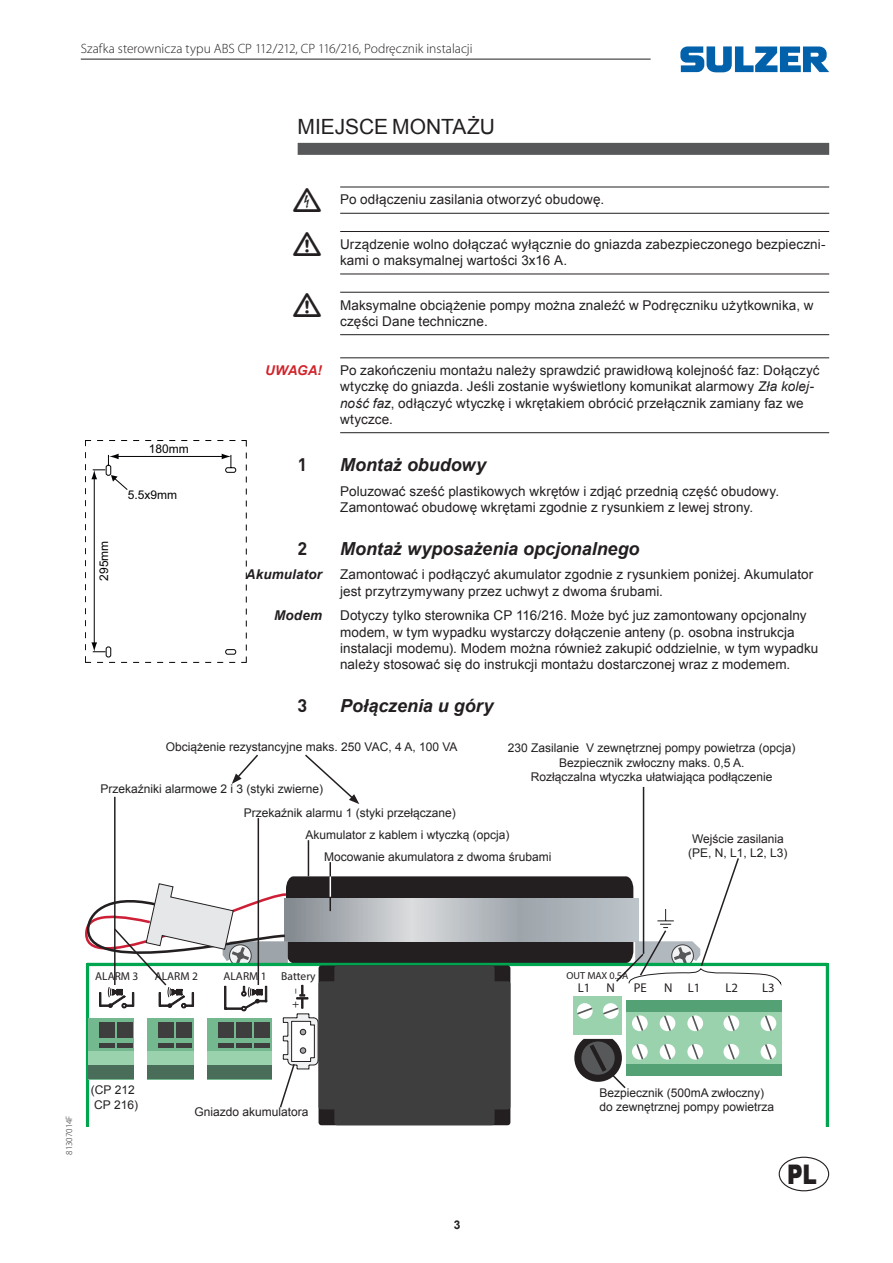
<style>
.page{position:relative;width:893px;height:1263px;background:#fff}
.page>*{position:absolute;margin:0;border:0;box-sizing:border-box;transform-origin:0 0}
.t1{font:900 27px "Arial";color:#231f20;scale:.8 1}
.Rubrik__Main{font:21px "Arial";letter-spacing:-.005em;color:#231f20}
.t2{font:italic 700 18px "Arial";color:#231f20}
.t3{font:700 18px "DIN";color:#231f20}
.VARNING{font:13.5px/16.2px "Arial";letter-spacing:.01em;color:#231f20}
.Main_text_vänster_r{font:13.5px/16.2px "Arial";letter-spacing:.005em;color:#231f20}
.Main_text{font:13.5px/16.2px "Arial";letter-spacing:.005em;color:#231f20}
.t4{font:300 13.5px "Myriad Pro";color:#231f20}
.Main_text_vänster_r-2{font:italic 700 13.5px "Arial";letter-spacing:.01em;color:#231f20}
.VARNING-2{font:italic 700 13.5px "Arial";letter-spacing:-.005em;color:#d1232a}
.t5{font:12.75px "Myriad Pro";color:#231f20}
.t6{font:12px/14.4px "Arial";color:#231f20}
.t7{font:12px "Arial";color:#030305}
.Dokumentenname-Innen{font:700 12px "Arial";color:#231f20}
.t8{font:11.4px "Myriad Pro";color:#231f20}
.t9{font:10.2px "Myriad Pro";color:#231f20}
.t10{font:300 9px "Myriad Pro";color:#231f20}
.s1{font-style:italic}
</style>
<div class="page">
<svg style="left:680px;top:46px;width:149px;height:26px"></svg>
<hr style="left:81px;top:59px;width:570px;height:1px;background:#231f20">
<div style="left:779px;top:1157px;width:50px;height:34px;border:1px solid #231f20;border-radius:50%"></div>
<svg style="left:85px;top:440px;width:162px;height:223px"></svg>
<svg style="left:86px;top:962px;width:743px;height:164px"></svg>
<div style="left:334px;top:965px;width:161px;height:160px;background:#3e3e3f;border-radius:3px"></div>
<div style="left:755px;top:1000px;width:27px;height:75px;background:#9ad2ae"></div>
<div style="left:755px;top:1000px;width:27px;height:11px;background:#53a174"></div>
<div style="left:755px;top:1064px;width:27px;height:11px;background:#53a174"></div>
<hr style="left:308px;top:840px;width:1px;height:36px;background:#231f20">
<hr style="left:258px;top:818px;width:1px;height:167px;background:#231f20">
<hr style="left:114px;top:797px;width:2px;height:188px;background:#231f20">
<svg style="left:232px;top:754px;width:26px;height:30px"></svg>
<svg style="left:305px;top:754px;width:54px;height:50px"></svg>
<hr style="left:643px;top:787px;width:1px;height:167px;background:#231f20">
<svg style="left:85px;top:856px;width:696px;height:253px"></svg>
<div style="left:298px;top:143px;width:531px;height:12px;background:#57585a"></div>
<hr style="left:340px;top:187px;width:489px;height:1px;background:#231f20">
<hr style="left:340px;top:213px;width:489px;height:1px;background:#231f20">
<hr style="left:340px;top:231px;width:489px;height:1px;background:#231f20">
<hr style="left:340px;top:274px;width:489px;height:1px;background:#231f20">
<hr style="left:340px;top:292px;width:489px;height:1px;background:#231f20">
<hr style="left:340px;top:334px;width:489px;height:1px;background:#231f20">
<hr style="left:340px;top:357px;width:489px;height:1px;background:#231f20">
<hr style="left:340px;top:432px;width:489px;height:1px;background:#231f20">
<p class="t4" style="left:81px;top:40px;width:393px">Szafka sterownicza typu ABS CP 112/212, CP 116/216, Podręcznik instalacji</p>
<p class="Rubrik__Main" style="left:298px;top:113px;width:199px">MIEJSCE MONTAŻU</p>
<p class="VARNING" style="left:340px;top:192px;width:266px">Po odłączeniu zasilania otworzyć obudowę.</p>
<p class="VARNING" style="left:340px;top:236px;width:487px">Urządzenie wolno dołączać wyłącznie do gniazda zabezpieczonego bezpieczni&shy;kami o maksymalnej wartości 3x16 A.</p>
<p class="VARNING" style="left:340px;top:297px;width:475px">Maksymalne obciążenie pompy można znaleźć w Podręczniku użytkownika, w części Dane techniczne.</p>
<p class="VARNING-2" style="left:265px;top:361px;width:58px">UWAGA!</p>
<p class="VARNING" style="left:340px;top:362px;width:481px">Po zakończeniu montażu należy sprawdzić prawidłową kolejność faz: Dołączyć wtyczkę do gniazda. Jeśli zostanie wyświetlony komunikat alarmowy <span class="s1">Zła kolej&shy;ność faz</span>, odłączyć wtyczkę i wkrętakiem obrócić przełącznik zamiany faz we wtyczce.</p>
<p class="t3" style="left:298px;top:453px;width:11px">1</p>
<p class="t2" style="left:340px;top:453px;width:147px">Montaż obudowy</p>
<p class="Main_text" style="left:340px;top:483px;width:441px">Poluzować sześć plastikowych wkrętów i zdjąć przednią część obudowy.<br>Zamontować obudowę wkrętami zgodnie z rysunkiem z lewej strony.</p>
<p class="t3" style="left:298px;top:536px;width:11px">2</p>
<p class="t2" style="left:340px;top:536px;width:301px">Montaż wyposażenia opcjonalnego</p>
<p class="Main_text_vänster_r-2" style="left:246px;top:566px;width:78px">Akumulator</p>
<p class="Main_text_vänster_r" style="left:340px;top:567px;width:475px">Zamontować i podłączyć akumulator zgodnie z rysunkiem poniżej. Akumulator jest przytrzymywany przez uchwyt z dwoma śrubami.</p>
<p class="Main_text_vänster_r-2" style="left:274px;top:607px;width:50px">Modem</p>
<p class="Main_text_vänster_r" style="left:340px;top:608px;width:480px">Dotyczy tylko sterownika CP 116/216. Może być juz zamontowany opcjonalny modem, w tym wypadku wystarczy dołączenie anteny (p. osobna instrukcja instalacji modemu). Modem można również zakupić oddzielnie, w tym wypadku należy stosować się do instrukcji montażu dostarczonej wraz z modemem.</p>
<p class="t3" style="left:298px;top:693px;width:11px">3</p>
<p class="t2" style="left:340px;top:693px;width:155px">Połączenia u góry</p>
<p class="t6" style="left:166px;top:739px;width:293px">Obciążenie rezystancyjne maks. 250 VAC, 4 A, 100 VA</p>
<p class="t6" style="left:100px;top:781px;width:224px">Przekaźniki alarmowe 2 i 3 (styki zwierne)</p>
<p class="t7" style="left:149px;top:441px;width:42px">180mm</p>
<p class="t7" style="left:128px;top:487px;width:51px">5.5x9mm</p>
<p class="t7" style="left:96px;top:581px;width:42px;rotate:-90deg">295mm</p>
<p class="t6" style="left:508px;top:741px;width:289px;text-align:center">230 Zasilanie V zewnętrznej pompy powietrza (opcja)<br>Bezpiecznik zwłoczny maks. 0,5 A.<br>Rozłączalna wtyczka ułatwiająca podłączenie</p>
<p class="t6" style="left:244px;top:806px;width:214px">Przekaźnik alarmu 1 (styki przełączane)</p>
<p class="t6" style="left:306px;top:828px;width:206px">Akumulator z kablem i wtyczką (opcja)</p>
<p class="t6" style="left:324px;top:850px;width:229px">Mocowanie akumulatora z dwoma śrubami</p>
<p class="t6" style="left:688px;top:831px;width:101px;text-align:center">Wejście zasilania (PE, N, L1, L2, L3)</p>
<p class="t8" style="left:95px;top:969px;width:45px">ALARM 3</p>
<p class="t8" style="left:155px;top:969px;width:45px">ALARM 2</p>
<p class="t8" style="left:224px;top:969px;width:45px">ALARM 1</p>
<p class="t8" style="left:281px;top:969px;width:36px">Battery</p>
<p class="t9" style="left:567px;top:969px;width:63px">OUT MAX 0.5A</p>
<p class="t5" style="left:578px;top:980px;width:38px">L1 N</p>
<p class="t5" style="left:634px;top:980px;width:15px">PE</p>
<p class="t5" style="left:664px;top:980px;width:38px">N L1</p>
<p class="t5" style="left:726px;top:980px;width:14px">L2</p>
<p class="t5" style="left:762px;top:980px;width:14px">L3</p>
<p class="t8" style="left:288px;top:1008px;width:21px;rotate:-90deg">+ –</p>
<p class="t10" style="left:64px;top:1155px;width:41px;rotate:-90deg">81307014F</p>
<p class="t6" style="left:91px;top:1083px;width:49px">(CP 212<br>CP 216)</p>
<p class="t6" style="left:195px;top:1105px;width:116px">Gniazdo akumulatora</p>
<p class="Dokumentenname-Innen" style="left:454px;top:1216px;width:8px">3</p>
<p class="t6" style="left:600px;top:1085px;width:176px">Bezpiecznik (500mA zwłoczny) do zewnętrznej pompy powietrza</p>
<h1 class="t1" style="left:787px;top:1154px;width:39px">PL</h1>
</div>
